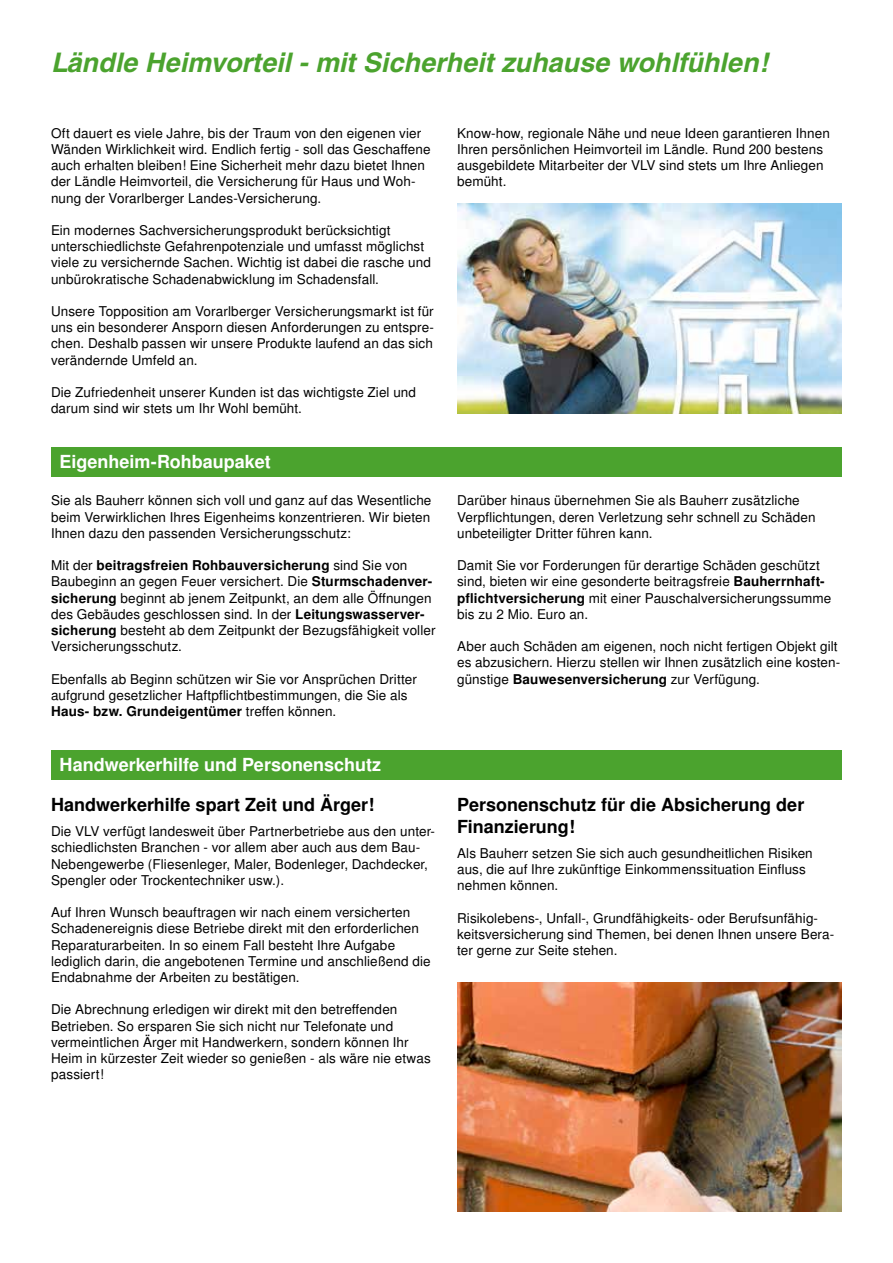
<style>
.page{position:relative;width:893px;height:1263px;background:#fff}
.page>*{position:absolute;margin:0;border:0;box-sizing:border-box;transform-origin:0 0}
.t1{font:italic 700 27px "Helvetica";color:#4ba32e}
.t2{font:700 18px/21.6px "Helvetica";color:#000}
.t3{font:700 18px "Helvetica";color:#fff}
.t4{font:13.5px/16.2px "Helvetica";letter-spacing:.01em;color:#000}
.s1{font-weight:700}
</style>
<div class="page">
<img style="left:457px;top:203px;width:385px;height:210px">
<div style="left:51px;top:447px;width:791px;height:30px;background:#4ba32e"></div>
<div style="left:51px;top:750px;width:791px;height:30px;background:#4ba32e"></div>
<img style="left:457px;top:982px;width:385px;height:230px">
<h1 class="t1" style="left:51px;top:46px;width:719px">Ländle Heimvorteil - mit Sicherheit zuhause wohlfühlen!</h1>
<p class="t4" style="left:51px;top:125px;width:381px">Oft dauert es viele Jahre, bis der Traum von den eigenen vier Wänden Wirklichkeit wird. Endlich fertig - soll das Geschaffene auch erhalten bleiben! Eine Sicherheit mehr dazu bietet Ihnen der Ländle Heimvorteil, die Versicherung für Haus und Woh&shy;nung der Vorarlberger Landes-Versicherung.</p>
<p class="t4" style="left:51px;top:223px;width:381px">Ein modernes Sachversicherungsprodukt berücksichtigt unterschiedlichste Gefahrenpotenziale und umfasst möglichst viele zu versichernde Sachen. Wichtig ist dabei die rasche und unbürokratische Schadenabwicklung im Schadensfall.</p>
<p class="t4" style="left:51px;top:304px;width:384px;text-align:justify">Unsere Topposition am Vorarlberger Versicherungsmarkt ist für uns ein besonderer Ansporn diesen Anforderungen zu entspre&shy;chen. Deshalb passen wir unsere Produkte laufend an das sich verändernde Umfeld an.</p>
<p class="t4" style="left:51px;top:385px;width:367px">Die Zufriedenheit unserer Kunden ist das wichtigste Ziel und darum sind wir stets um Ihr Wohl bemüht.</p>
<h2 class="t3" style="left:60px;top:451px;width:213px">Eigenheim-Rohbaupaket</h2>
<p class="t4" style="left:51px;top:493px;width:382px;text-align:justify">Sie als Bauherr können sich voll und ganz auf das Wesentliche beim Verwirklichen Ihres Eigenheims konzentrieren. Wir bieten Ihnen dazu den passenden Versicherungsschutz:</p>
<p class="t4" style="left:51px;top:558px;width:386px">Mit der <span class="s1">beitragsfreien Rohbauversicherung</span> sind Sie von Baubeginn an gegen Feuer versichert. Die <span class="s1">Sturmschadenver&shy;sicherung</span> beginnt ab jenem Zeitpunkt, an dem alle Öffnungen des Gebäudes geschlossen sind. In der <span class="s1">Leitungswasserver&shy;sicherung</span> besteht ab dem Zeitpunkt der Bezugsfähigkeit voller Versicherungsschutz.</p>
<p class="t4" style="left:51px;top:671px;width:368px">Ebenfalls ab Beginn schützen wir Sie vor Ansprüchen Dritter aufgrund gesetzlicher Haftpflichtbestimmungen, die Sie als<br><span class="s1">Haus- bzw. Grundeigentümer</span> treffen können.</p>
<h2 class="t3" style="left:60px;top:753px;width:323px">Handwerkerhilfe und Personenschutz</h2>
<h2 class="t2" style="left:51px;top:795px;width:325px">Handwerkerhilfe spart Zeit und Ärger!</h2>
<p class="t4" style="left:51px;top:824px;width:386px">Die VLV verfügt landesweit über Partnerbetriebe aus den unter&shy;schiedlichsten Branchen - vor allem aber auch aus dem Bau-Nebengewerbe (Fliesenleger, Maler, Bodenleger, Dachdecker, Spengler oder Trockentechniker usw.).</p>
<p class="t4" style="left:51px;top:905px;width:381px">Auf Ihren Wunsch beauftragen wir nach einem versicherten Schadenereignis diese Betriebe direkt mit den erforderlichen Reparaturarbeiten. In so einem Fall besteht Ihre Aufgabe lediglich darin, die angebotenen Termine und anschließend die Endabnahme der Arbeiten zu bestätigen.</p>
<p class="t4" style="left:51px;top:1002px;width:381px">Die Abrechnung erledigen wir direkt mit den betreffenden Betrieben. So ersparen Sie sich nicht nur Telefonate und vermeintlichen Ärger mit Handwerkern, sondern können Ihr Heim in kürzester Zeit wieder so genießen - als wäre nie etwas passiert!</p>
<p class="t4" style="left:457px;top:125px;width:374px">Know-how, regionale Nähe und neue Ideen garantieren Ihnen Ihren persönlichen Heimvorteil im Ländle. Rund 200 bestens ausgebildete Mitarbeiter der VLV sind stets um Ihre Anliegen bemüht.</p>
<p class="t4" style="left:457px;top:493px;width:360px">Darüber hinaus übernehmen Sie als Bauherr zusätzliche<br>Verpflichtungen, deren Verletzung sehr schnell zu Schäden unbeteiligter Dritter führen kann.</p>
<p class="t4" style="left:457px;top:558px;width:376px">Damit Sie vor Forderungen für derartige Schäden geschützt sind, bieten wir eine gesonderte beitragsfreie <span class="s1">Bauherrnhaft&shy;pflichtversicherung</span> mit einer Pauschalversicherungssumme bis zu 2 Mio. Euro an.</p>
<p class="t4" style="left:457px;top:639px;width:385px">Aber auch Schäden am eigenen, noch nicht fertigen Objekt gilt es abzusichern. Hierzu stellen wir Ihnen zusätzlich eine kosten&shy;günstige <span class="s1">Bauwesenversicherung</span> zur Verfügung.</p>
<h2 class="t2" style="left:457px;top:795px;width:349px">Personenschutz für die Absicherung der<br>Finanzierung!</h2>
<p class="t4" style="left:457px;top:845px;width:357px">Als Bauherr setzen Sie sich auch gesundheitlichen Risiken aus, die auf Ihre zukünftige Einkommenssituation Einfluss nehmen können.</p>
<p class="t4" style="left:457px;top:910px;width:379px">Risikolebens-, Unfall-, Grundfähigkeits- oder Berufsunfähig&shy;keitsversicherung sind Themen, bei denen Ihnen unsere Bera&shy;ter gerne zur Seite stehen.</p>
</div>
